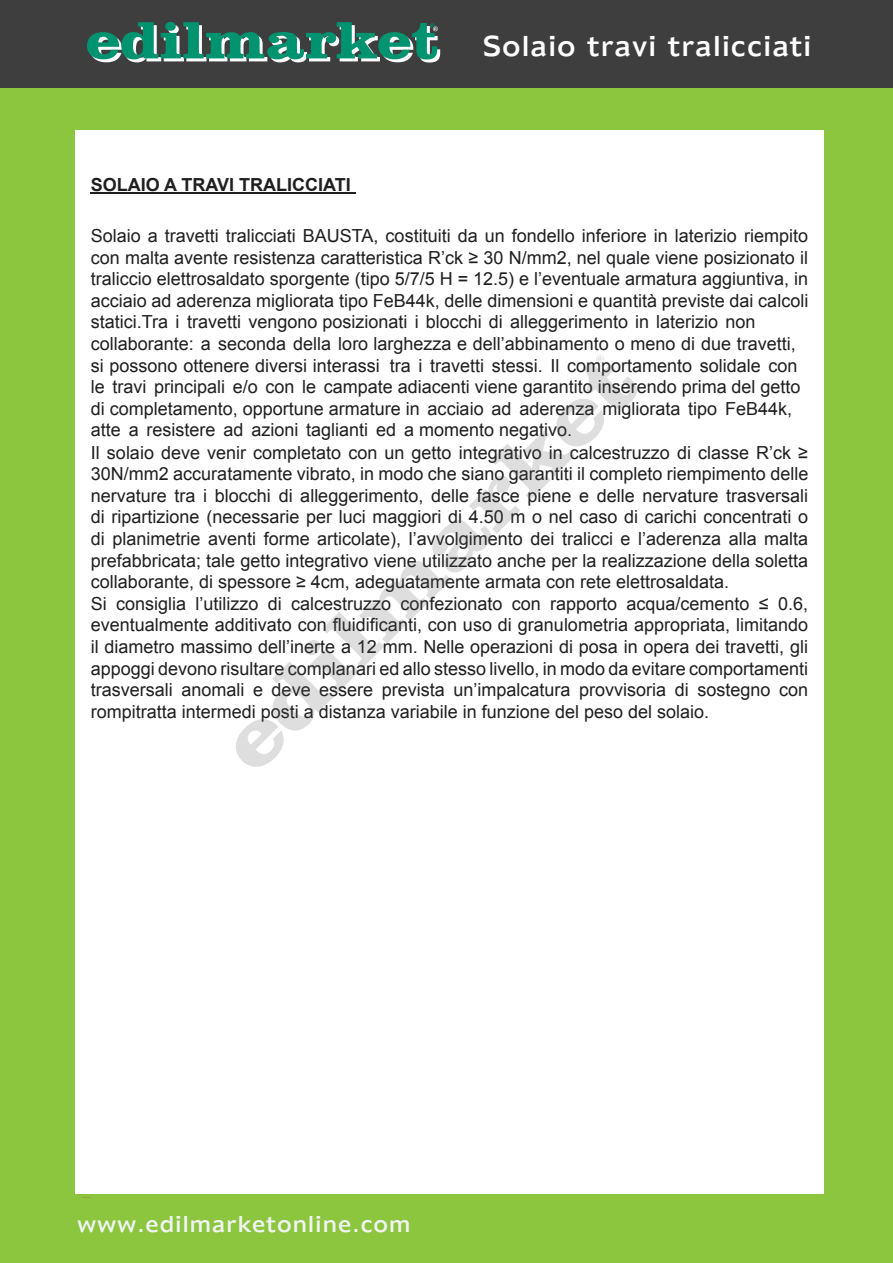
<style>
.page{position:relative;width:893px;height:1263px;background:#fff}
.page>*{position:absolute;margin:0;border:0;box-sizing:border-box;transform-origin:0 0}
.t1{font:25.65px "Humana 970";color:#fff}
.t2{font:20.4px "Humana 970";color:#f1f3f3}
.t3{font:18px/21.6px "Arial";color:#1f1e20}
.t4{font:700 18px "Arial";color:#1f1e20}
</style>
<div class="page">
<div style="left:0;top:88px;width:893px;height:1175px;background:#8bc63e"></div>
<div style="left:75px;top:131px;width:749px;height:1063px;background:#fff"></div>
<div style="left:0;top:0;width:893px;height:88px;background:#3e3e3f"></div>
<svg style="left:87px;top:22px;width:353px;height:40px"></svg>
<hr style="left:91px;top:192px;width:265px;height:2px;background:#1f1e20">
<svg style="left:236px;top:355px;width:401px;height:412px"></svg>
<h1 class="t1" style="left:482px;top:29px;width:331px">Solaio travi tralicciati</h1>
<p class="t4" style="left:91px;top:173px;width:261px">SOLAIO A TRAVI TRALICCIATI</p>
<p class="t3" style="left:91px;top:225px;width:719px">Solaio a travetti tralicciati BAUSTA, costituiti da un fondello inferiore in laterizio riempito con malta avente resistenza caratteristica R’ck ≥ 30 N/mm2, nel quale viene posizionato il traliccio elettrosaldato sporgente (tipo 5/7/5 H = 12.5) e l’eventuale armatura aggiuntiva, in acciaio ad aderenza migliorata tipo FeB44k, delle dimensioni e quantità previste dai calcoli statici.Tra i travetti vengono posizionati i blocchi di alleggerimento in laterizio non collaborante: a seconda della loro larghezza e dell’abbinamento o meno di due travetti, si possono ottenere diversi interassi tra i travetti stessi. Il comportamento solidale con le travi principali e/o con le campate adiacenti viene garantito inserendo prima del getto di completamento, opportune armature in acciaio ad aderenza migliorata tipo FeB44k, atte a resistere ad azioni taglianti ed a momento negativo.<br>Il solaio deve venir completato con un getto integrativo in calcestruzzo di classe R’ck ≥ 30N/mm2 accuratamente vibrato, in modo che siano garantiti il completo riempimento delle nervature tra i blocchi di alleggerimento, delle fasce piene e delle nervature trasversali di ripartizione (necessarie per luci maggiori di 4.50 m o nel caso di carichi concentrati o di planimetrie aventi forme articolate), l’avvolgimento dei tralicci e l’aderenza alla malta prefabbricata; tale getto integrativo viene utilizzato anche per la realizzazione della soletta collaborante, di spessore ≥ 4cm, adeguatamente armata con rete elettrosaldata.<br>Si consiglia l’utilizzo di calcestruzzo confezionato con rapporto acqua/cemento ≤ 0.6, eventualmente additivato con fluidificanti, con uso di granulometria appropriata, limitando il diametro massimo dell’inerte a 12 mm. Nelle operazioni di posa in opera dei travetti, gli appoggi devono risultare complanari ed allo stesso livello, in modo da evitare comportamenti trasversali anomali e deve essere prevista un’impalcatura provvisoria di sostegno con rompitratta intermedi posti a distanza variabile in funzione del peso del solaio.</p>
<p class="t2" style="left:77px;top:1210px;width:336px">www.edilmarketonline.com</p>
</div>
